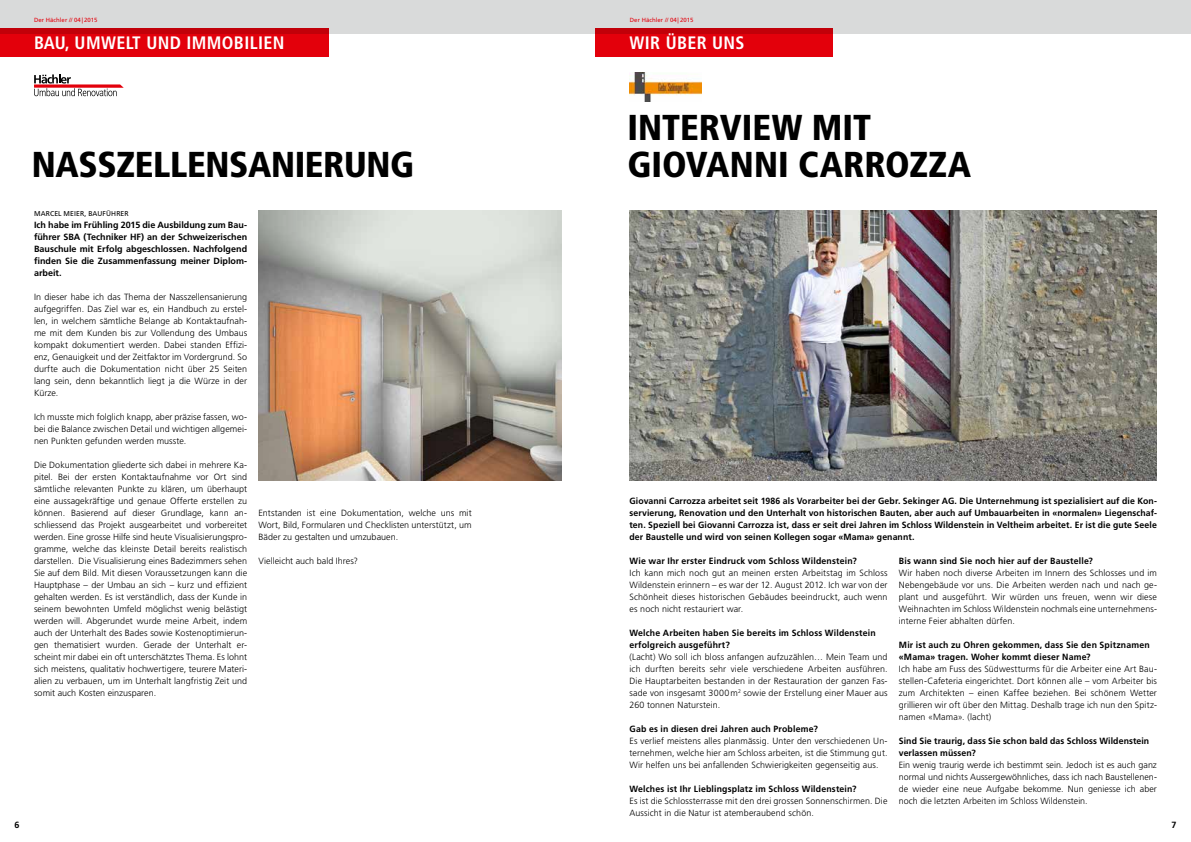
<style>
.page{position:relative;width:1191px;height:842px;background:#fff}
.page>*{position:absolute;margin:0;border:0;box-sizing:border-box;transform-origin:0 0}
.t1{font:900 condensed 36px/37px "Frutiger LT Std";letter-spacing:-.01em;color:#000}
.t2{font:700 condensed 18px "Frutiger LT Std";letter-spacing:.02em;color:#fff}
.t3{font:300 9px/12px "Frutiger LT Std";letter-spacing:.01em;color:#000;text-align:justify}
.t4{font:700 9px/12px "Frutiger LT Std";letter-spacing:.015em;color:#000}
.t5{font:7px "Frutiger LT Std";letter-spacing:.015em;color:#000}
.t6{font:6px "Frutiger LT Std";letter-spacing:.005em;color:#e3000b}
</style>
<div class="page">
<div style="left:0;top:0;width:1191px;height:34px;background:#d9dada"></div>
<svg style="left:0;top:28px;width:329px;height:29px;background:#db000a"></svg>
<svg style="left:595px;top:28px;width:238px;height:29px;background:#db000a"></svg>
<img style="left:629px;top:72px;width:72px;height:29px">
<img style="left:258px;top:211px;width:303px;height:269px">
<svg style="left:34px;top:74px;width:90px;height:22px"></svg>
<img style="left:629px;top:211px;width:528px;height:269px">
<p class="t6" style="left:34px;top:17px;width:65px">Der Hächler // 04| 2015</p>
<p class="t6" style="left:630px;top:17px;width:65px">Der Hächler // 04| 2015</p>
<h2 class="t2" style="left:34px;top:32px;width:252px">BAU, UMWELT UND IMMOBILIEN</h2>
<h2 class="t2" style="left:629px;top:32px;width:117px">WIR ÜBER UNS</h2>
<h1 class="t1" style="left:32px;top:146px;width:384px">NASSZELLENSANIERUNG</h1>
<p class="t5" style="left:34px;top:209px;width:96px">MARCEL MEIER, BAUFÜHRER</p>
<p class="t4" style="left:34px;top:219px;width:215px;text-align:justify">Ich habe im Frühling 2015 die Ausbildung zum Bau&shy;führer SBA (Techniker HF) an der Schweizerischen Bauschule mit Erfolg abgeschlossen. Nachfolgend finden Sie die Zusammenfassung meiner Diplom&shy;arbeit.</p>
<p class="t3" style="left:34px;top:291px;width:215px">In dieser habe ich das Thema der Nasszellensanierung aufgegriffen. Das Ziel war es, ein Handbuch zu erstel&shy;len, in welchem sämtliche Belange ab Kontaktaufnah&shy;me mit dem Kunden bis zur Vollendung des Umbaus kompakt dokumentiert werden. Dabei standen Effizi&shy;enz, Genauigkeit und der Zeitfaktor im Vordergrund. So durfte auch die Dokumentation nicht über 25 Seiten lang sein, denn bekanntlich liegt ja die Würze in der Kürze.</p>
<p class="t3" style="left:34px;top:411px;width:215px">Ich musste mich folglich knapp, aber präzise fassen, wo&shy;bei die Balance zwischen Detail und wichtigen allgemei&shy;nen Punkten gefunden werden musste.</p>
<p class="t3" style="left:34px;top:459px;width:215px">Die Dokumentation gliederte sich dabei in mehrere Ka&shy;pitel. Bei der ersten Kontaktaufnahme vor Ort sind sämtliche relevanten Punkte zu klären, um überhaupt eine aussagekräftige und genaue Offerte erstellen zu können. Basierend auf dieser Grundlage, kann an&shy;schliessend das Projekt ausgearbeitet und vorbereitet werden. Eine grosse Hilfe sind heute Visualisierungspro&shy;gramme, welche das kleinste Detail bereits realistisch darstellen. Die Visualisierung eines Badezimmers sehen Sie auf dem Bild. Mit diesen Voraussetzungen kann die Hauptphase – der Umbau an sich – kurz und effizient gehalten werden. Es ist verständlich, dass der Kunde in seinem bewohnten Umfeld möglichst wenig belästigt werden will. Abgerundet wurde meine Arbeit, indem auch der Unterhalt des Bades sowie Kostenoptimierun&shy;gen thematisiert wurden. Gerade der Unterhalt er&shy;scheint mir dabei ein oft unterschätztes Thema. Es lohnt sich meistens, qualitativ hochwertigere, teurere Materi&shy;alien zu verbauen, um im Unterhalt langfristig Zeit und somit auch Kosten einzusparen.</p>
<p class="t3" style="left:258px;top:507px;width:215px">Entstanden ist eine Dokumentation, welche uns mit Wort, Bild, Formularen und Checklisten unterstützt, um Bäder zu gestalten und umzubauen.</p>
<p class="t3" style="left:258px;top:555px;width:101px">Vielleicht auch bald Ihres?</p>
<h1 class="t1" style="left:627px;top:109px;width:345px">INTERVIEW MIT<br>GIOVANNI CARROZZA</h1>
<p class="t4" style="left:629px;top:495px;width:529px;text-align:justify">Giovanni Carrozza arbeitet seit 1986 als Vorarbeiter bei der Gebr. Sekinger AG. Die Unternehmung ist spezialisiert auf die Kon&shy;servierung, Renovation und den Unterhalt von historischen Bauten, aber auch auf Umbauarbeiten in «normalen» Liegenschaf&shy;ten. Speziell bei Giovanni Carrozza ist, dass er seit drei Jahren im Schloss Wildenstein in Veltheim arbeitet. Er ist die gute Seele der Baustelle und wird von seinen Kollegen sogar «Mama» genannt.</p>
<p class="t4" style="left:629px;top:555px;width:229px">Wie war Ihr erster Eindruck vom Schloss Wildenstein?</p>
<p class="t3" style="left:629px;top:567px;width:259px">Ich kann mich noch gut an meinen ersten Arbeitstag im Schloss Wildenstein erinnern – es war der 12. August 2012. Ich war von der Schönheit dieses historischen Gebäudes beeindruckt, auch wenn es noch nicht restauriert war.</p>
<p class="t4" style="left:629px;top:627px;width:248px">Welche Arbeiten haben Sie bereits im Schloss Wildenstein erfolgreich ausgeführt?</p>
<p class="t3" style="left:629px;top:651px;width:259px">(Lacht) Wo soll ich bloss anfangen aufzuzählen… Mein Team und ich durften bereits sehr viele verschiedene Arbeiten ausführen.<br>Die Hauptarbeiten bestanden in der Restauration der ganzen Fas&shy;sade von insgesamt 3000 m<sup>2</sup> sowie der Erstellung einer Mauer aus 260 tonnen Naturstein.</p>
<p class="t4" style="left:629px;top:723px;width:190px">Gab es in diesen drei Jahren auch Probleme?</p>
<p class="t3" style="left:629px;top:735px;width:259px">Es verlief meistens alles planmässig. Unter den verschiedenen Un&shy;ternehmen, welche hier am Schloss arbeiten, ist die Stimmung gut.<br>Wir helfen uns bei anfallenden Schwierigkeiten gegenseitig aus.</p>
<p class="t4" style="left:629px;top:783px;width:228px">Welches ist Ihr Lieblingsplatz im Schloss Wildenstein?</p>
<p class="t3" style="left:629px;top:795px;width:259px">Es ist die Schlossterrasse mit den drei grossen Sonnenschirmen. Die<br>Aussicht in die Natur ist atemberaubend schön.</p>
<p class="t4" style="left:899px;top:555px;width:196px">Bis wann sind Sie noch hier auf der Baustelle?</p>
<p class="t3" style="left:899px;top:567px;width:259px">Wir haben noch diverse Arbeiten im Innern des Schlosses und im Nebengebäude vor uns. Die Arbeiten werden nach und nach ge&shy;plant und ausgeführt. Wir würden uns freuen, wenn wir diese Weihnachten im Schloss Wildenstein nochmals eine unternehmens&shy;interne Feier abhalten dürfen.</p>
<p class="t4" style="left:899px;top:639px;width:252px">Mir ist auch zu Ohren gekommen, dass Sie den Spitznamen «Mama» tragen. Woher kommt dieser Name?</p>
<p class="t3" style="left:899px;top:663px;width:259px">Ich habe am Fuss des Südwestturms für die Arbeiter eine Art Bau&shy;stellen-Cafeteria eingerichtet. Dort können alle – vom Arbeiter bis zum Architekten – einen Kaffee beziehen. Bei schönem Wetter grillieren wir oft über den Mittag. Deshalb trage ich nun den Spitz&shy;namen «Mama». (lacht)</p>
<p class="t4" style="left:899px;top:735px;width:252px">Sind Sie traurig, dass Sie schon bald das Schloss Wildenstein verlassen müssen?</p>
<p class="t3" style="left:899px;top:759px;width:259px">Ein wenig traurig werde ich bestimmt sein. Jedoch ist es auch ganz normal und nichts Aussergewöhnliches, dass ich nach Baustellenen&shy;de wieder eine neue Aufgabe bekomme. Nun geniesse ich aber noch die letzten Arbeiten im Schloss Wildenstein.</p>
<p class="t4" style="left:15px;top:819px;width:7px">6</p>
<p class="t4" style="left:1171px;top:819px;width:7px">7</p>
</div>
